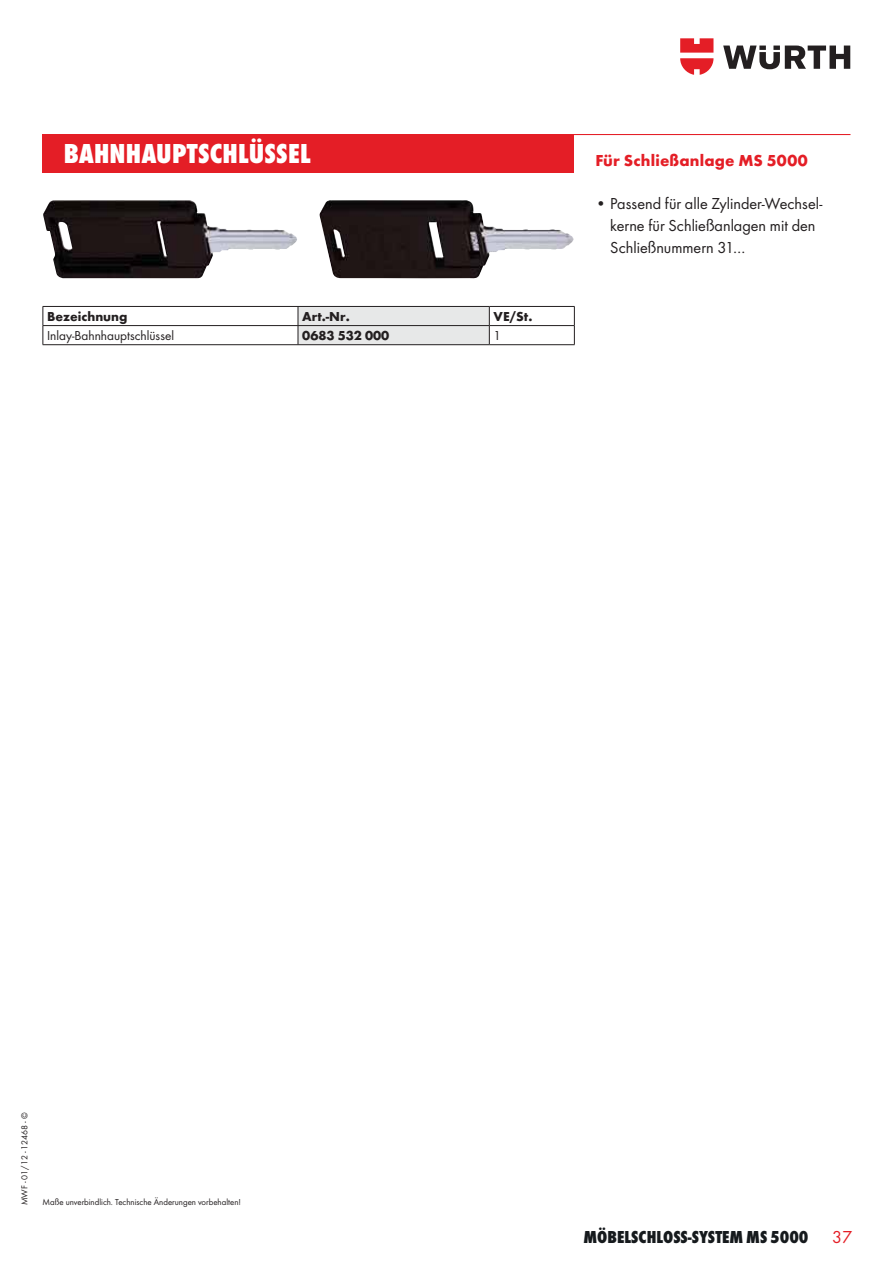
<style>
.page{position:relative;width:893px;height:1263px;background:#fff}
.page>*{position:absolute;margin:0;border:0;box-sizing:border-box;transform-origin:0 0}
.t1{font:28.5px "Wuerth Extra Bold Cond+T42";letter-spacing:.01em;color:#fff}
.t2{font:800 condensed 18px "Wuerth";color:#161a1d}
.t3{font:18px "Wuerth";color:#e41e26}
.t4{font:16.5px/21.8px "Wuerth Book+T42";color:#231f20}
.t5{font:16.5px "Wuerth Bold+T42";letter-spacing:.01em;color:#e41e26}
.t6{font:13.5px "Wuerth Bold+T42";color:#231f20}
.t7{font:13.5px "Wuerth Book+T42";color:#231f20}
.t8{font:9px "Wuerth Book+T42";color:#231f20}
</style>
<div class="page">
<hr style="left:43px;top:134px;width:807px;height:1px;background:#e41e26">
<div style="left:43px;top:134px;width:531px;height:38px;background:#e41e26"></div>
<hr style="left:43px;top:306px;width:255px;height:1px;background:#231f20">
<hr style="left:489px;top:306px;width:86px;height:1px;background:#231f20">
<svg style="left:43px;top:307px;width:1px;height:37px"></svg>
<div style="left:298px;top:306px;width:192px;height:38px;background:#e7e8e8"></div>
<svg style="left:574px;top:307px;width:1px;height:37px"></svg>
<hr style="left:43px;top:325px;width:255px;height:1px;background:#231f20">
<hr style="left:489px;top:325px;width:86px;height:1px;background:#231f20">
<hr style="left:43px;top:344px;width:255px;height:1px;background:#231f20">
<hr style="left:489px;top:344px;width:86px;height:1px;background:#231f20">
<hr style="left:298px;top:325px;width:191px;height:1px;background:#231f20">
<hr style="left:298px;top:344px;width:191px;height:1px;background:#231f20">
<img style="left:319px;top:200px;width:255px;height:79px">
<img style="left:43px;top:200px;width:254px;height:78px">
<svg style="left:723px;top:46px;width:127px;height:23px"></svg>
<svg style="left:680px;top:38px;width:33px;height:37px"></svg>
<h1 class="t1" style="left:64px;top:144px;width:248px">BAHNHAUPTSCHLÜSSEL</h1>
<p class="t6" style="left:47px;top:311px;width:82px">Bezeichnung</p>
<p class="t6" style="left:302px;top:311px;width:49px">Art.-Nr.</p>
<p class="t6" style="left:493px;top:311px;width:40px">VE/St.</p>
<p class="t7" style="left:47px;top:330px;width:128px">Inlay-Bahnhauptschlüssel</p>
<p class="t6" style="left:302px;top:330px;width:89px">0683 532 000</p>
<p class="t7" style="left:494px;top:330px;width:9px">1</p>
<p class="t5" style="left:595px;top:154px;width:214px">Für Schließanlage MS 5000</p>
<p class="t4" style="left:610px;top:194px;width:214px;text-indent:-15px">• Passend für alle Zylinder-Wechsel&shy;kerne für Schließanlagen mit den<br>Schließnummern 31…</p>
<p class="t8" style="left:21px;top:1205px;width:95px;rotate:-90deg">MWF - 01/12 - 12468 - ©</p>
<p class="t8" style="left:43px;top:1199px;width:200px">Maße unverbindlich. Technische Änderungen vorbehalten!</p>
<p class="t2" style="left:583px;top:1227px;width:226px">MÖBELSCHLOSS-SYSTEM MS 5000</p>
<p class="t3" style="left:832px;top:1230px;width:21px">37</p>
</div>
